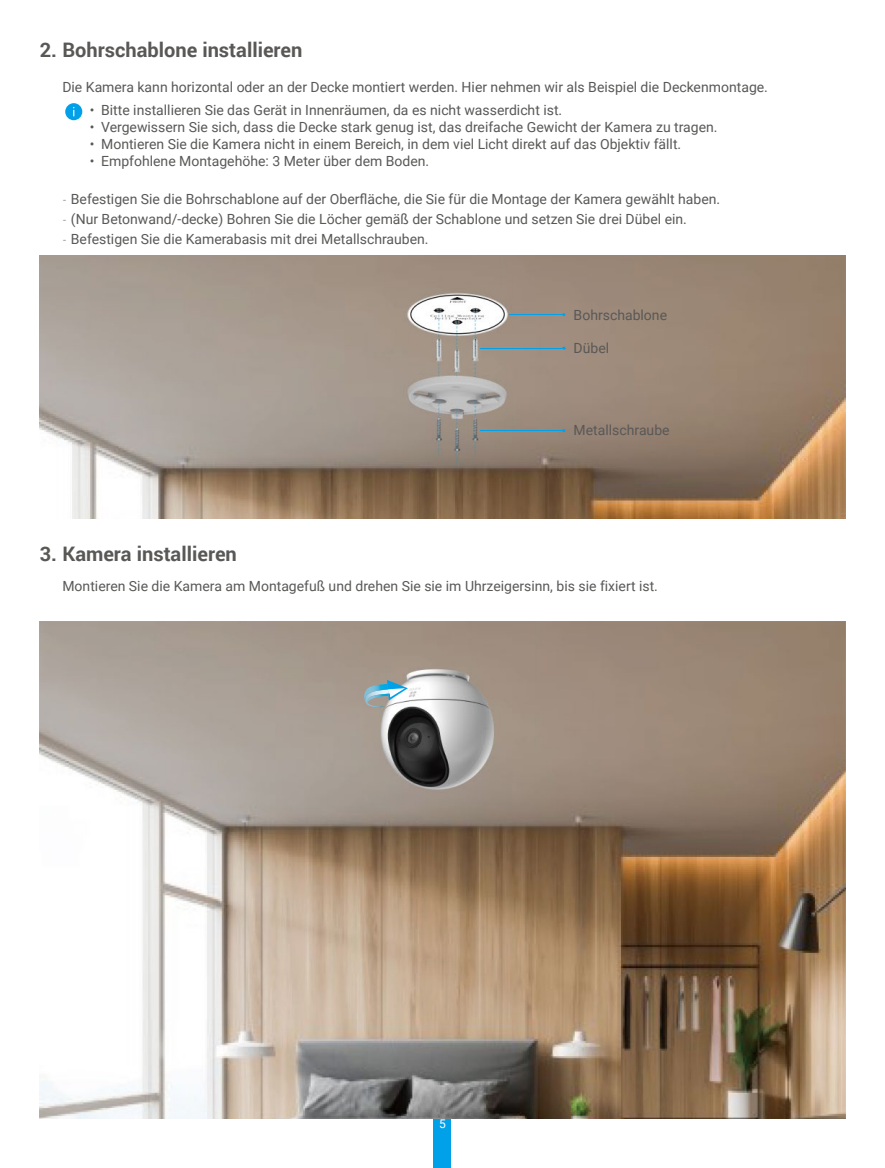
<style>
.page{position:relative;width:885px;height:1168px;background:#fff}
.page>*{position:absolute;margin:0;border:0;box-sizing:border-box;transform-origin:0 0}
.t1{font:700 20px "Roboto";color:#595857}
.t2{font:14px "Roboto";color:#595857}
.t3{font:12px "Roboto";color:#fff}
.s1{font-family:"DIN Cond";font-weight:300}
</style>
<div class="page">
<div style="left:434px;top:1118px;width:17px;height:50px;background:#00a1e9"></div>
<div style="left:65px;top:103px;width:17px;height:17px;background:#00a1e9;border-radius:50%"></div>
<img style="left:40px;top:255px;width:805px;height:264px">
<hr style="left:509px;top:314px;width:55px;height:1px;background:#00a1e9">
<hr style="left:479px;top:430px;width:84px;height:1px;background:#00a1e9">
<hr style="left:479px;top:348px;width:86px;height:1px;background:#00a1e9">
<img style="left:40px;top:621px;width:805px;height:497px">
<img style="left:364px;top:684px;width:24px;height:23px">
<svg style="left:387px;top:680px;width:21px;height:20px"></svg>
<img style="left:388px;top:688px;width:17px;height:9px">
<h1 class="t1" style="left:40px;top:36px;width:264px">2. Bohrschablone installieren</h1>
<p class="t2" style="left:62px;top:77px;width:707px">Die Kamera kann horizontal oder an der Decke montiert werden. Hier nehmen wir als Beispiel die Deckenmontage.</p>
<p class="t2" style="left:90px;top:100px;width:474px">• Bitte installieren Sie das Gerät in Innenräumen, da es nicht wasserdicht ist.</p>
<p class="t2" style="left:90px;top:117px;width:629px">• Vergewissern Sie sich, dass die Decke stark genug ist, das dreifache Gewicht der Kamera zu tragen.</p>
<p class="t2" style="left:90px;top:134px;width:593px">• Montieren Sie die Kamera nicht in einem Bereich, in dem viel Licht direkt auf das Objektiv fällt.</p>
<p class="t2" style="left:90px;top:151px;width:341px">• Empfohlene Montagehöhe: 3 Meter über dem Boden.</p>
<p class="t2" style="left:62px;top:189px;width:659px"><span class="s1">-</span> Befestigen Sie die Bohrschablone auf der Oberfläche, die Sie für die Montage der Kamera gewählt haben.</p>
<p class="t2" style="left:62px;top:209px;width:626px"><span class="s1">-</span> (Nur Betonwand/-decke) Bohren Sie die Löcher gemäß der Schablone und setzen Sie drei Dübel ein.</p>
<p class="t2" style="left:62px;top:229px;width:367px"><span class="s1">-</span> Befestigen Sie die Kamerabasis mit drei Metallschrauben.</p>
<p class="t2" style="left:573px;top:306px;width:95px">Bohrschablone</p>
<p class="t2" style="left:573px;top:338px;width:37px">Dübel</p>
<p class="t2" style="left:573px;top:421px;width:97px">Metallschraube</p>
<h1 class="t1" style="left:40px;top:540px;width:199px">3. Kamera installieren</h1>
<p class="t2" style="left:62px;top:576px;width:597px">Montieren Sie die Kamera am Montagefuß und drehen Sie sie im Uhrzeigersinn, bis sie fixiert ist.</p>
<p class="t3" style="left:439px;top:1116px;width:8px">5</p>
</div>
